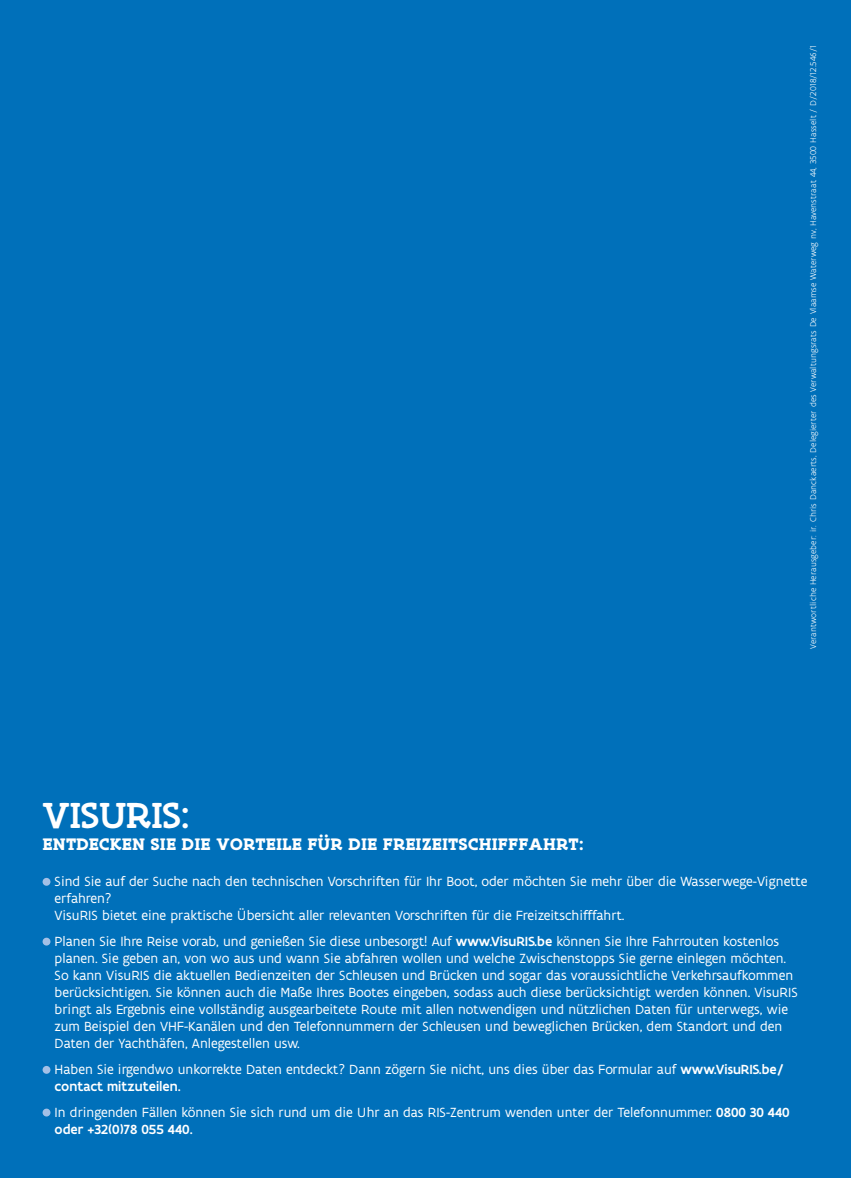
<style>
.page{position:relative;width:851px;height:1178px;background:#fff}
.page>*{position:absolute;margin:0;border:0;box-sizing:border-box;transform-origin:0 0}
.t1{font:500 39px "Flanders Art Serif";letter-spacing:.005em;color:#fff}
.t2{font:700 18px "Flanders Art Serif";letter-spacing:.005em;color:#fff}
.t3{font:14.25px/17.1px "Flanders Art Sans";color:#fff}
.t4{font:300 9px "Flanders Art Sans";letter-spacing:.01em;color:#fff}
.s1{font-weight:500}
</style>
<div class="page">
<div style="left:0;top:0;width:850px;height:1178px;background:#0070ba"></div>
<div style="left:43px;top:878px;width:7px;height:8px;background:#a4c0e6;border-radius:50%"></div>
<div style="left:43px;top:938px;width:7px;height:7px;background:#a4c0e6;border-radius:50%"></div>
<div style="left:43px;top:1066px;width:7px;height:8px;background:#a4c0e6;border-radius:50%"></div>
<div style="left:43px;top:1108px;width:7px;height:8px;background:#a4c0e6;border-radius:50%"></div>
<p class="t4" style="left:807px;top:648px;width:604px;rotate:-90deg">Verantwortliche Herausgeber: ir. Chris Danckaerts, Delegierter des Verwaltungsrats De Vlaamse Waterweg nv, Havenstraat 44, 3500 Hasselt / D/2018/12.546/1</p>
<h1 class="t1" style="left:43px;top:790px;width:148px">VISURIS:</h1>
<p class="t2" style="left:43px;top:832px;width:543px">ENTDECKEN SIE DIE VORTEILE FÜR DIE FREIZEITSCHIFFFAHRT:</p>
<p class="t3" style="left:55px;top:873px;width:754px">Sind Sie auf der Suche nach den technischen Vorschriften für Ihr Boot, oder möchten Sie mehr über die Wasserwege-Vignette erfahren?<br>VisuRIS bietet eine praktische Übersicht aller relevanten Vorschriften für die Freizeitschifffahrt.</p>
<p class="t3" style="left:55px;top:932px;width:744px">Planen Sie Ihre Reise vorab, und genießen Sie diese unbesorgt! Auf <span class="s1">www.VisuRIS.be</span> können Sie Ihre Fahrrouten kostenlos planen. Sie geben an, von wo aus und wann Sie abfahren wollen und welche Zwischenstopps Sie gerne einlegen möchten.<br>So kann VisuRIS die aktuellen Bedienzeiten der Schleusen und Brücken und sogar das voraussichtliche Verkehrsaufkommen berücksichtigen. Sie können auch die Maße Ihres Bootes eingeben, sodass auch diese berücksichtigt werden können. VisuRIS bringt als Ergebnis eine vollständig ausgearbeitete Route mit allen notwendigen und nützlichen Daten für unterwegs, wie zum Beispiel den VHF-Kanälen und den Telefonnummern der Schleusen und beweglichen Brücken, dem Standort und den Daten der Yachthäfen, Anlegestellen usw.</p>
<p class="t3" style="left:55px;top:1061px;width:730px">Haben Sie irgendwo unkorrekte Daten entdeckt? Dann zögern Sie nicht, uns dies über das Formular auf <span class="s1">www.VisuRIS.be/ contact mitzuteilen.</span></p>
<p class="t3" style="left:55px;top:1103px;width:736px">In dringenden Fällen können Sie sich rund um die Uhr an das RIS-Zentrum wenden unter der Telefonnummer: <span class="s1">0800 30 440 oder +32(0)78 055 440.</span></p>
</div>
